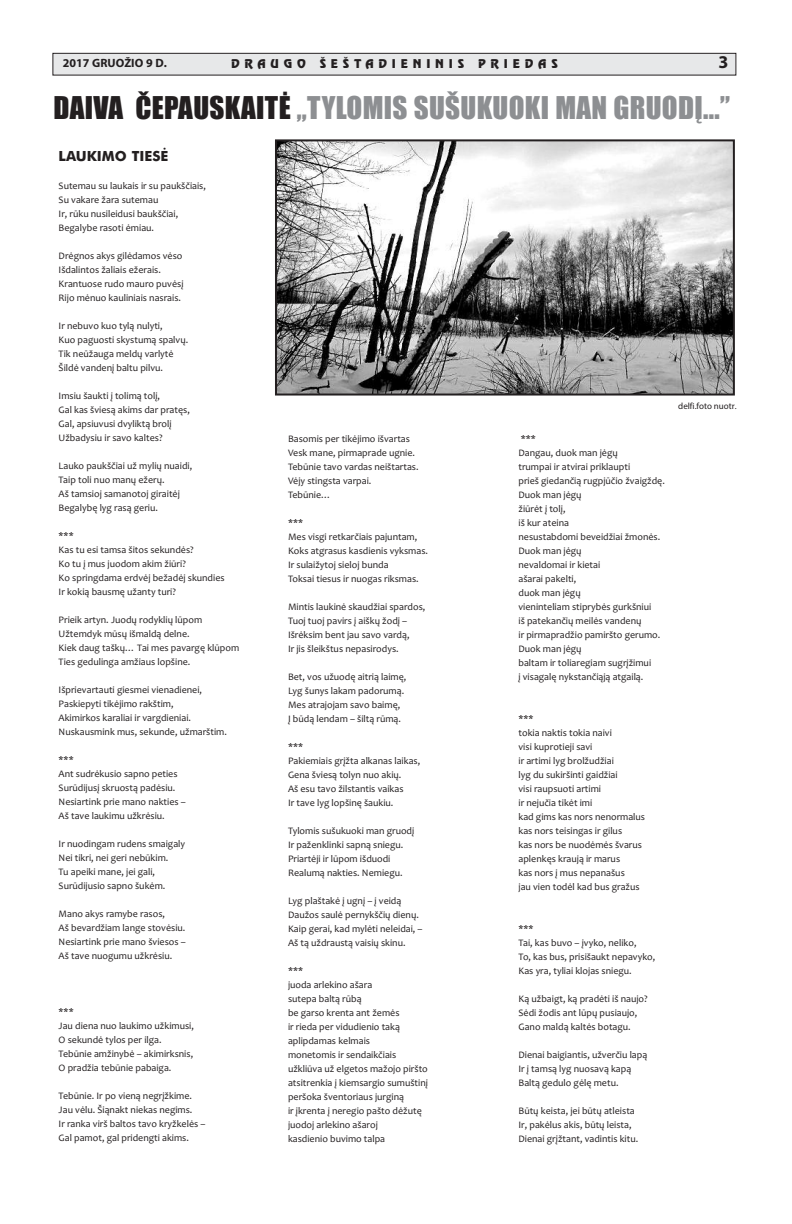
<style>
.page{position:relative;width:792px;height:1224px;background:#fff}
.page>*{position:absolute;margin:0;border:0;box-sizing:border-box;transform-origin:0 0}
.t1{font:29px "Impact";letter-spacing:.01em;color:#8d8f92}
.t2{font:700 18px "Myriad Pro";color:#231f20}
.t3{font:700 14px "Futura CE";color:#231f20}
.t4{font:12px "Revue CE";letter-spacing:.4em;color:#231f20}
.t5{font:700 12px "Myriad Pro";color:#231f20}
.t6{font:10px/14px "Candara";color:#231f20}
.t7{font:9px "Myriad Pro";color:#231f20}
.s1{color:#231f20}
</style>
<div class="page">
<div style="left:53px;top:54px;width:682px;height:21px;background:#e7e8e9"></div>
<div style="left:52px;top:53px;width:684px;height:23px;border:1px solid #231f20"></div>
<img style="left:278px;top:142px;width:454px;height:251px">
<div style="left:275px;top:139px;width:460px;height:257px;border:2px solid #231f20"></div>
<p class="t5" style="left:63px;top:59px;width:105px">2017 GRUOŽIO 9 D.</p>
<p class="t4" style="left:231px;top:59px;width:328px">DRAUGO ŠEŠTADIENINIS PRIEDAS</p>
<h2 class="t2" style="left:718px;top:56px;width:11px">3</h2>
<h1 class="t1" style="left:53px;top:92px;width:678px"><span class="s1">DAIVA ČEPAUSKAITĖ</span> „TYLOMIS SUŠUKUOKI MAN GRUODĮ...”</h1>
<h3 class="t3" style="left:59px;top:151px;width:111px">LAUKIMO TIESĖ</h3>
<p class="t6" style="left:59px;top:179px;width:149px">Sutemau su laukais ir su paukščiais,<br>Su vakare žara sutemau<br>Ir, rūku nusileidusi baukščiai,<br>Begalybe rasoti ėmiau.</p>
<p class="t6" style="left:59px;top:249px;width:126px">Drėgnos akys gilėdamos vėso<br>Išdalintos žaliais ežerais.<br>Krantuose rudo mauro puvėsį<br>Rijo mėnuo kauliniais nasrais.</p>
<p class="t6" style="left:59px;top:319px;width:131px">Ir nebuvo kuo tylą nulyti,<br>Kuo paguosti skystumą spalvų.<br>Tik neūžauga meldų varlytė<br>Šildė vandenį baltu pilvu.</p>
<p class="t6" style="left:59px;top:389px;width:133px">Imsiu šaukti į tolimą tolį,<br>Gal kas šviesą akims dar pratęs,<br>Gal, apsiuvusi dvyliktą brolį<br>Užbadysiu ir savo kaltes?</p>
<p class="t6" style="left:59px;top:459px;width:135px">Lauko paukščiai už mylių nuaidi,<br>Taip toli nuo manų ežerų.<br>Aš tamsioj samanotoj giraitėj<br>Begalybę lyg rasą geriu.</p>
<p class="t6" style="left:59px;top:529px;width:168px">***<br>Kas tu esi tamsa šitos sekundės?<br>Ko tu į mus juodom akim žiūri?<br>Ko springdama erdvėj bežadėj skundies<br>Ir kokią bausmę užanty turi?</p>
<p class="t6" style="left:59px;top:613px;width:182px">Prieik artyn. Juodų rodyklių lūpom Užtemdyk mūsų išmaldą delne.<br>Kiek daug taškų… Tai mes pavargę klūpom Ties gedulinga amžiaus lopšine.</p>
<p class="t6" style="left:59px;top:683px;width:170px">Išprievartauti giesmei vienadienei, Paskiepyti tikėjimo rakštim,<br>Akimirkos karaliai ir vargdieniai.<br>Nuskausmink mus, sekunde, užmarštim.</p>
<p class="t6" style="left:59px;top:753px;width:129px">***<br>Ant sudrėkusio sapno peties<br>Surūdijusį skruostą padėsiu.<br>Nesiartink prie mano nakties –<br>Aš tave laukimu užkrėsiu.</p>
<p class="t6" style="left:59px;top:837px;width:128px">Ir nuodingam rudens smaigaly<br>Nei tikri, nei geri nebūkim.<br>Tu apeiki mane, jei gali,<br>Surūdijusio sapno šukėm.</p>
<p class="t6" style="left:59px;top:907px;width:129px">Mano akys ramybe rasos,<br>Aš bevardžiam lange stovėsiu.<br>Nesiartink prie mano šviesos –<br>Aš tave nuogumu užkrėsiu.</p>
<p class="t6" style="left:59px;top:1005px;width:137px">***<br>Jau diena nuo laukimo užkimusi,<br>O sekundė tylos per ilga.<br>Tebūnie amžinybė – akimirksnis,<br>O pradžia tebūnie pabaiga.</p>
<p class="t6" style="left:59px;top:1089px;width:148px">Tebūnie. Ir po vieną negrįžkime.<br>Jau vėlu. Šiąnakt niekas negims.<br>Ir ranka virš baltos tavo kryžkelės – Gal pamot, gal pridengti akims.</p>
<p class="t6" style="left:288px;top:432px;width:132px">Basomis per tikėjimo išvartas<br>Vesk mane, pirmaprade ugnie.<br>Tebūnie tavo vardas neištartas.<br>Vėjy stingsta varpai.<br>Tebūnie…</p>
<p class="t6" style="left:288px;top:516px;width:142px">***<br>Mes visgi retkarčiais pajuntam,<br>Koks atgrasus kasdienis vyksmas.<br>Ir sulaižytoj sieloj bunda<br>Toksai tiesus ir nuogas riksmas.</p>
<p class="t6" style="left:288px;top:600px;width:139px">Mintis laukinė skaudžiai spardos,<br>Tuoj tuoj pavirs į aiškų žodį –<br>Išrėksim bent jau savo vardą,<br>Ir jis šleikštus nepasirodys.</p>
<p class="t6" style="left:288px;top:670px;width:120px">Bet, vos užuodę aitrią laimę,<br>Lyg šunys lakam padorumą.<br>Mes atrajojam savo baimę,<br>Į būdą lendam – šiltą rūmą.</p>
<p class="t6" style="left:288px;top:740px;width:134px">***<br>Pakiemiais grįžta alkanas laikas,<br>Gena šviesą tolyn nuo akių.<br>Aš esu tavo žilstantis vaikas<br>Ir tave lyg lopšinę šaukiu.</p>
<p class="t6" style="left:288px;top:824px;width:128px">Tylomis sušukuoki man gruodį<br>Ir paženklinki sapną sniegu.<br>Priartėji ir lūpom išduodi<br>Realumą nakties. Nemiegu.</p>
<p class="t6" style="left:288px;top:894px;width:136px">Lyg plaštakė į ugnį – į veidą<br>Daužos saulė pernykščių dienų.<br>Kaip gerai, kad mylėti neleidai, –<br>Aš tą uždraustą vaisių skinu.</p>
<p class="t6" style="left:288px;top:964px;width:142px">***<br>juoda arlekino ašara<br>sutepa baltą rūbą<br>be garso krenta ant žemės<br>ir rieda per vidudienio taką aplipdamas kelmais<br>monetomis ir sendaikčiais užkliūva už elgetos mažojo piršto atsitrenkia į kiemsargio sumuštinį peršoka šventoriaus jurginą<br>ir įkrenta į neregio pašto dėžutę juodoj arlekino ašaroj<br>kasdienio buvimo talpa</p>
<p class="t6" style="left:519px;top:432px;width:148px">***<br>Dangau, duok man jėgų<br>trumpai ir atvirai priklaupti<br>prieš giedančią rugpjūčio žvaigždę.<br>Duok man jėgų<br>žiūrėt į tolį,<br>iš kur ateina<br>nesustabdomi beveidžiai žmonės.<br>Duok man jėgų<br>nevaldomai ir kietai<br>ašarai pakelti,<br>duok man jėgų<br>vieninteliam stiprybės gurkšniui<br>iš patekančių meilės vandenų<br>ir pirmapradžio pamiršto gerumo.<br>Duok man jėgų<br>baltam ir toliaregiam sugrįžimui<br>į visagalę nykstančiąją atgailą.</p>
<p class="t6" style="left:519px;top:712px;width:128px">***<br>tokia naktis tokia naivi<br>visi kuprotieji savi<br>ir artimi lyg brolžudžiai<br>lyg du sukiršinti gaidžiai<br>visi raupsuoti artimi<br>ir nejučia tikėt imi<br>kad gims kas nors nenormalus kas nors teisingas ir gilus<br>kas nors be nuodėmės švarus aplenkęs kraują ir marus<br>kas nors į mus nepanašus<br>jau vien todėl kad bus gražus</p>
<p class="t6" style="left:519px;top:922px;width:138px">***<br>Tai, kas buvo – įvyko, neliko,<br>To, kas bus, prisišaukt nepavyko,<br>Kas yra, tyliai klojas sniegu.</p>
<p class="t6" style="left:519px;top:992px;width:131px">Ką užbaigt, ką pradėti iš naujo?<br>Sėdi žodis ant lūpų pusiaujo,<br>Gano maldą kaltės botagu.</p>
<p class="t6" style="left:519px;top:1048px;width:130px">Dienai baigiantis, užverčiu lapą<br>Ir į tamsą lyg nuosavą kapą<br>Baltą gedulo gėlę metu.</p>
<p class="t6" style="left:519px;top:1104px;width:121px">Būtų keista, jei būtų atleista<br>Ir, pakėlus akis, būtų leista,<br>Dienai grįžtant, vadintis kitu.</p>
<p class="t7" style="left:678px;top:403px;width:60px">delfi.foto nuotr.</p>
</div>
